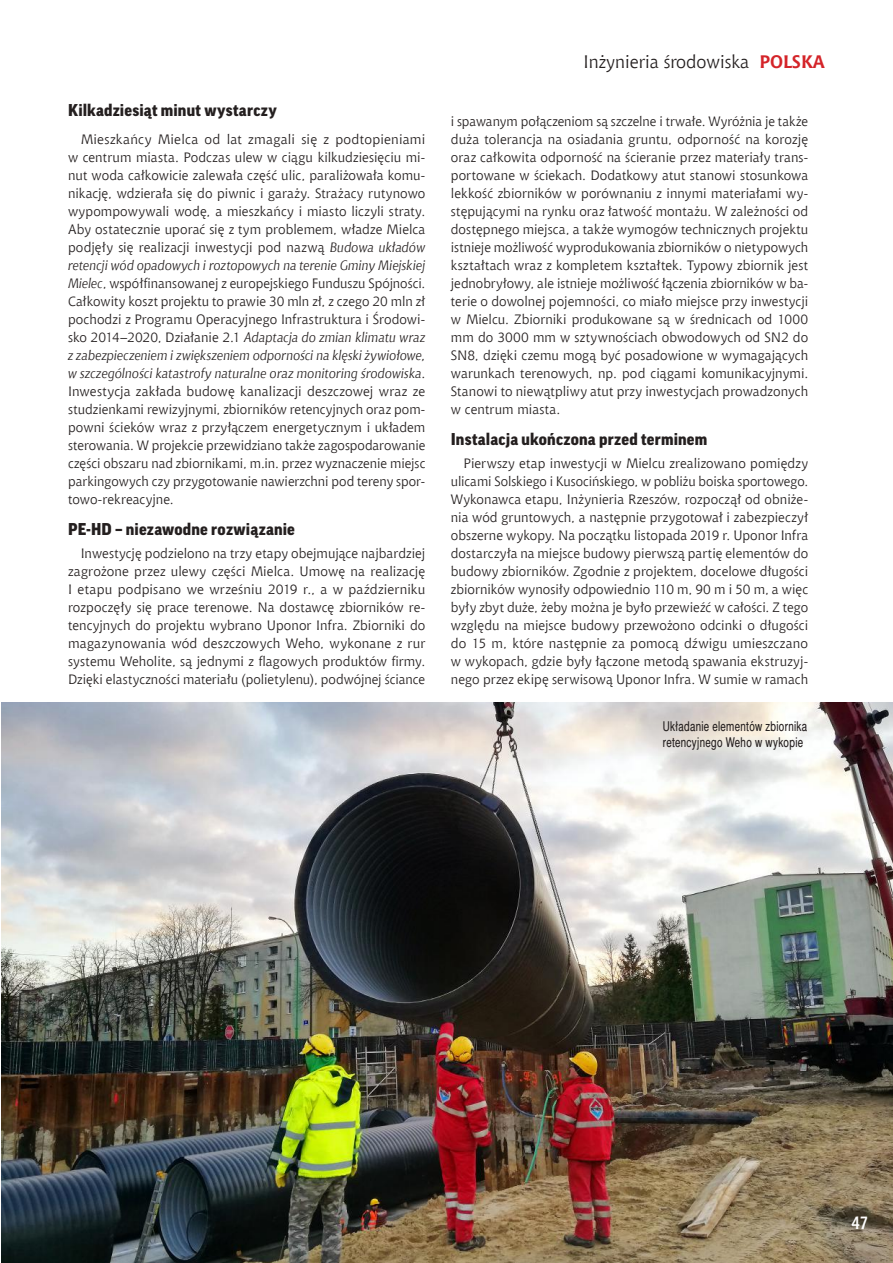
<style>
.page{position:relative;width:893px;height:1263px;background:#fff}
.page>*{position:absolute;margin:0;border:0;box-sizing:border-box;transform-origin:0 0}
.t1{font:18px "Chianti EU";color:#241f1f}
.t2{font:700 18px "Aerton Cnd EFN";color:#fff}
.t3{font:900 16.5px "Good Pro";letter-spacing:.01em;color:#241f1f}
.t4{font:13.5px/18px "Chianti EU";letter-spacing:.005em;color:#241f1f;text-align:justify}
.t5{font:13.5px/16.2px "Switzer Cnd EFN";letter-spacing:.03em;color:#241f1f;scale:.9 1}
.s1{font-style:italic}
.s2{font-weight:700;color:#d42429}
</style>
<div class="page">
<img style="left:1px;top:702px;width:892px;height:561px">
<p class="t3" style="left:68px;top:100px;width:210px">Kilkadziesiąt minut wystarczy</p>
<p class="t4" style="left:68px;top:130px;width:359px;text-indent:13px">Mieszkańcy Mielca od lat zmagali się z podtopieniami w centrum miasta. Podczas ulew w ciągu kilkudziesięciu mi&shy;nut woda całkowicie zalewała część ulic, paraliżowała komu&shy;nikację, wdzierała się do piwnic i garaży. Strażacy rutynowo wypompowywali wodę, a mieszkańcy i miasto liczyli straty.<br>Aby ostatecznie uporać się z tym problemem, władze Mielca podjęły się realizacji inwestycji pod nazwą <span class="s1">Budowa układów retencji wód opadowych i roztopowych na terenie Gminy Miejskiej Mielec</span>, współfinansowanej z europejskiego Funduszu Spójności.<br>Całkowity koszt projektu to prawie 30 mln zł, z czego 20 mln zł pochodzi z Programu Operacyjnego Infrastruktura i Środowi&shy;sko 2014–2020, Działanie 2.1 <span class="s1">Adaptacja do zmian klimatu wraz z zabezpieczeniem i zwiększeniem odporności na klęski żywiołowe, w szczególności katastrofy naturalne oraz monitoring środowiska</span>.<br>Inwestycja zakłada budowę kanalizacji deszczowej wraz ze studzienkami rewizyjnymi, zbiorników retencyjnych oraz pom&shy;powni ścieków wraz z przyłączem energetycznym i układem sterowania. W projekcie przewidziano także zagospodarowanie części obszaru nad zbiornikami, m.in. przez wyznaczenie miejsc parkingowych czy przygotowanie nawierzchni pod tereny spor&shy;towo-rekreacyjne.</p>
<p class="t3" style="left:68px;top:520px;width:228px">PE-HD – niezawodne rozwiązanie</p>
<p class="t4" style="left:68px;top:544px;width:359px;text-indent:13px">Inwestycję podzielono na trzy etapy obejmujące najbardziej zagrożone przez ulewy części Mielca. Umowę na realizację I etapu podpisano we wrześniu 2019 r., a w październiku rozpoczęły się prace terenowe. Na dostawcę zbiorników re&shy;tencyjnych do projektu wybrano Uponor Infra. Zbiorniki do magazynowania wód deszczowych Weho, wykonane z rur systemu Weholite, są jednymi z flagowych produktów firmy.<br>Dzięki elastyczności materiału (polietylenu), podwójnej ściance</p>
<h1 class="t1" style="left:583px;top:51px;width:243px">Inżynieria środowiska <span class="s2">POLSKA</span></h1>
<p class="t4" style="left:451px;top:112px;width:359px">i spawanym połączeniom są szczelne i trwałe. Wyróżnia je także duża tolerancja na osiadania gruntu, odporność na korozję oraz całkowita odporność na ścieranie przez materiały trans&shy;portowane w ściekach. Dodatkowy atut stanowi stosunkowa lekkość zbiorników w porównaniu z innymi materiałami wy&shy;stępującymi na rynku oraz łatwość montażu. W zależności od dostępnego miejsca, a także wymogów technicznych projektu istnieje możliwość wyprodukowania zbiorników o nietypowych kształtach wraz z kompletem kształtek. Typowy zbiornik jest jednobryłowy, ale istnieje możliwość łączenia zbiorników w ba&shy;terie o dowolnej pojemności, co miało miejsce przy inwestycji w Mielcu. Zbiorniki produkowane są w średnicach od 1000 mm do 3000 mm w sztywnościach obwodowych od SN2 do SN8, dzięki czemu mogą być posadowione w wymagających warunkach terenowych, np. pod ciągami komunikacyjnymi.<br>Stanowi to niewątpliwy atut przy inwestycjach prowadzonych w centrum miasta.</p>
<p class="t3" style="left:451px;top:430px;width:258px">Instalacja ukończona przed terminem</p>
<p class="t4" style="left:451px;top:454px;width:359px;text-indent:13px">Pierwszy etap inwestycji w Mielcu zrealizowano pomiędzy ulicami Solskiego i Kusocińskiego, w pobliżu boiska sportowego.<br>Wykonawca etapu, Inżynieria Rzeszów, rozpoczął od obniże&shy;nia wód gruntowych, a następnie przygotował i zabezpieczył obszerne wykopy. Na początku listopada 2019 r. Uponor Infra dostarczyła na miejsce budowy pierwszą partię elementów do budowy zbiorników. Zgodnie z projektem, docelowe długości zbiorników wynosiły odpowiednio 110 m, 90 m i 50 m, a więc były zbyt duże, żeby można je było przewieźć w całości. Z tego względu na miejsce budowy przewożono odcinki o długości do 15 m, które następnie za pomocą dźwigu umieszczano w wykopach, gdzie były łączone metodą spawania ekstruzyj&shy;nego przez ekipę serwisową Uponor Infra. W sumie w ramach</p>
<p class="t5" style="left:663px;top:718px;width:162px">Układanie elementów zbiornika retencyjnego Weho w wykopie</p>
<h1 class="t2" style="left:851px;top:1212px;width:18px">47</h1>
</div>
